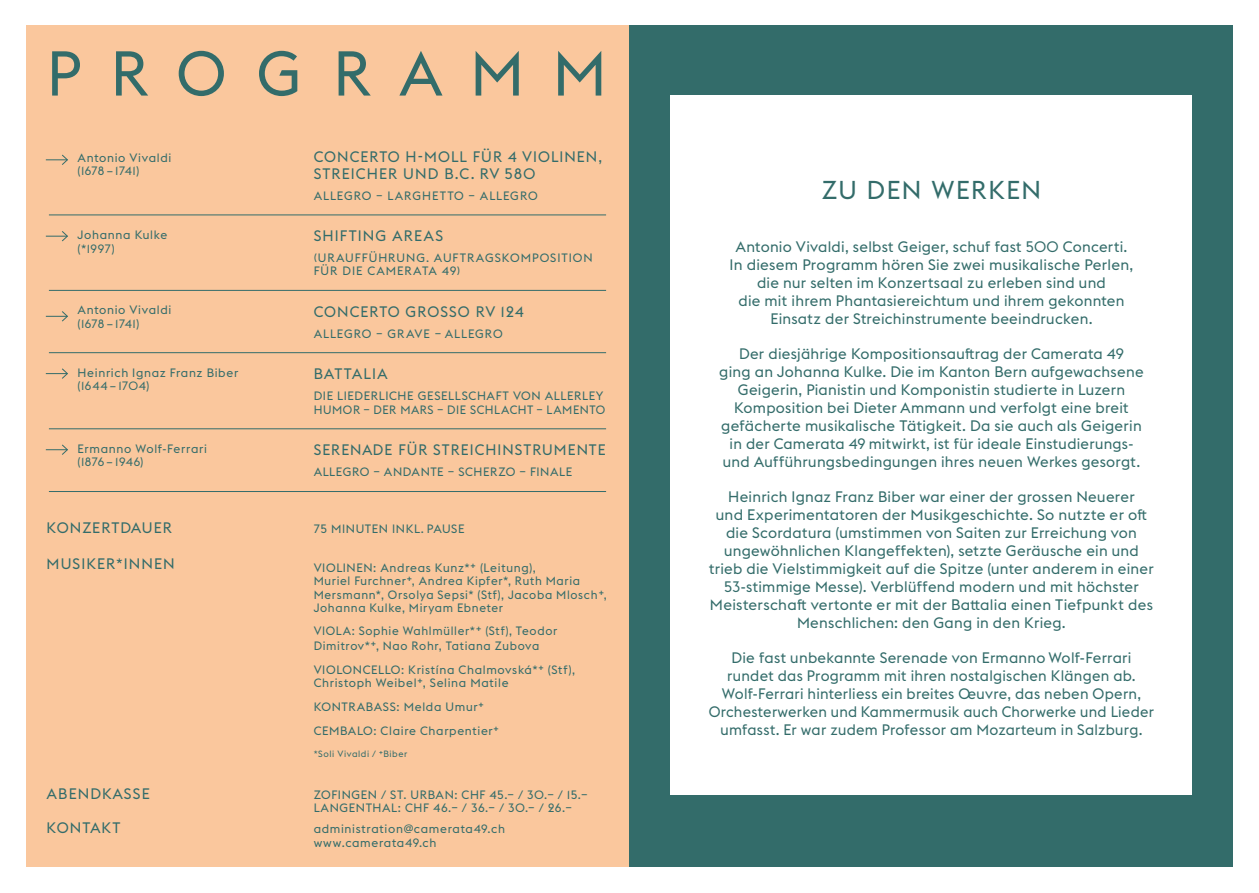
<style>
.page{position:relative;width:1259px;height:893px;background:#fff}
.page>*{position:absolute;margin:0;border:0;box-sizing:border-box;transform-origin:0 0}
.t1{font:62.25px "Euclid Flex";letter-spacing:.46em;color:#336c6a}
.t2{font:25.5px "Euclid Flex";letter-spacing:.05em;color:#336c6a}
.t3{font:15px/18px "Euclid Flex";letter-spacing:.015em;color:#336c6a;text-align:center}
.t4{font:15px/16.5px "Euclid Flex";letter-spacing:.065em;color:#336c6a}
.t5{font:15px "Euclid Flex";letter-spacing:.07em;color:#336c6a}
.t6{font:15px "Euclid Flex";letter-spacing:.06em;color:#336c6a}
.t7{font:15px "Euclid Flex";letter-spacing:.055em;color:#336c6a}
.t8{font:12px/13.5px "Euclid Flex";letter-spacing:.055em;color:#336c6a}
.t9{font:12px/13.5px "Euclid Flex";letter-spacing:.08em;color:#336c6a}
.t10{font:12px "Euclid Flex";letter-spacing:.075em;color:#336c6a}
.t11{font:9px "Euclid Flex";letter-spacing:.065em;color:#336c6a}
.s1{font-size:16.5px}
.s2{font-size:12px}
</style>
<div class="page">
<div style="left:26px;top:25px;width:603px;height:842px;background:#fac79d"></div>
<hr style="left:49px;top:215px;width:557px;height:1px;background:#336c6a">
<hr style="left:49px;top:290px;width:557px;height:1px;background:#336c6a">
<hr style="left:49px;top:491px;width:557px;height:1px;background:#336c6a">
<svg style="left:46px;top:154px;width:22px;height:11px"></svg>
<svg style="left:46px;top:231px;width:22px;height:11px"></svg>
<svg style="left:46px;top:311px;width:22px;height:11px"></svg>
<svg style="left:46px;top:368px;width:22px;height:11px"></svg>
<div style="left:629px;top:25px;width:604px;height:842px;background:#336c6a"></div>
<div style="left:670px;top:96px;width:522px;height:699px;background:#fff"></div>
<hr style="left:49px;top:352px;width:557px;height:1px;background:#336c6a">
<hr style="left:49px;top:428px;width:557px;height:1px;background:#336c6a">
<svg style="left:46px;top:444px;width:22px;height:11px"></svg>
<h1 class="t1" style="left:47px;top:38px;width:561px">PROGRAMM</h1>
<p class="t8" style="left:78px;top:151px;width:95px">Antonio Vivaldi (1678 – 1741)</p>
<p class="t8" style="left:78px;top:228px;width:91px">Johanna Kulke (*1997)</p>
<p class="t8" style="left:78px;top:303px;width:95px">Antonio Vivaldi (1678 – 1741)</p>
<p class="t8" style="left:78px;top:366px;width:162px">Heinrich Ignaz Franz Biber (1644 – 1704)</p>
<p class="t8" style="left:78px;top:442px;width:131px">Ermanno Wolf-Ferrari (1876 – 1946)</p>
<p class="t4" style="left:314px;top:149px;width:290px">CONCERTO H-MOLL FÜR 4 VIOLINEN,<br>STREICHER UND B.C. RV 580</p>
<p class="t10" style="left:314px;top:189px;width:226px">ALLEGRO – LARGHETTO – ALLEGRO</p>
<p class="t5" style="left:314px;top:227px;width:131px">SHIFTING AREAS</p>
<p class="t9" style="left:314px;top:251px;width:280px">(URAUFFÜHRUNG. AUFTRAGSKOMPOSITION<br>FÜR DIE CAMERATA 49)</p>
<p class="t6" style="left:314px;top:303px;width:212px">CONCERTO GROSSO RV 124</p>
<p class="t10" style="left:314px;top:326px;width:190px">ALLEGRO – GRAVE – ALLEGRO</p>
<p class="t4" style="left:314px;top:366px;width:76px">BATTALIA</p>
<p class="t8" style="left:314px;top:389px;width:293px">DIE LIEDERLICHE GESELLSCHAFT VON ALLERLEY<br>HUMOR – DER MARS – DIE SCHLACHT – LAMENTO</p>
<p class="t4" style="left:314px;top:442px;width:294px">SERENADE FÜR STREICHINSTRUMENTE</p>
<p class="t8" style="left:314px;top:465px;width:260px">ALLEGRO – ANDANTE – SCHERZO – FINALE</p>
<p class="t6" style="left:47px;top:519px;width:127px">KONZERTDAUER</p>
<p class="t8" style="left:314px;top:522px;width:152px">75 MINUTEN INKL. PAUSE</p>
<p class="t8" style="left:314px;top:561px;width:295px">VIOLINEN: Andreas Kunz*<span class="s1">+</span> (Leitung),<br>Muriel Furchner<span class="s1">+</span>, Andrea Kipfer*, Ruth Maria Mersmann*, Orsolya Sepsi* (Stf), Jacoba Mlosch<span class="s1">+</span>, Johanna Kulke, Miryam Ebneter</p>
<p class="t8" style="left:314px;top:623px;width:245px;line-height:15px">VIOLA: Sophie Wahlmüller*<span class="s1">+</span> (Stf), Teodor<br>Dimitrov*<span class="s1">+</span>, Nao Rohr, Tatiana Zubova</p>
<p class="t8" style="left:314px;top:663px;width:263px">VIOLONCELLO: Kristína Chalmovská*<span class="s1">+</span> (Stf),<br>Christoph Weibel<span class="s1">+</span>, Selina Matile</p>
<p class="t8" style="left:314px;top:695px;width:187px;line-height:24px">KONTRABASS: Melda Umur<span class="s1">+<br></span>CEMBALO: Claire Charpentier<span class="s1">+</span></p>
<p class="t11" style="left:314px;top:749px;width:95px">*Soli Vivaldi / <span class="s2">+</span>Biber</p>
<p class="t5" style="left:47px;top:555px;width:130px">MUSIKER*INNEN</p>
<p class="t5" style="left:47px;top:785px;width:105px">ABENDKASSE</p>
<p class="t7" style="left:47px;top:819px;width:75px">KONTAKT</p>
<p class="t8" style="left:314px;top:788px;width:275px">ZOFINGEN / ST. URBAN: CHF 45.– / 30.– / 15.–<br>LANGENTHAL: CHF 46.– / 36.– / 30.– / 26.–</p>
<p class="t8" style="left:314px;top:822px;width:193px">administration@camerata49.ch www.camerata49.ch</p>
<h2 class="t2" style="left:822px;top:175px;width:221px">ZU DEN WERKEN</h2>
<p class="t3" style="left:729px;top:237px;width:405px">Antonio Vivaldi, selbst Geiger, schuf fast 500 Concerti.<br>In diesem Programm hören Sie zwei musikalische Perlen, die nur selten im Konzertsaal zu erleben sind und<br>die mit ihrem Phantasiereichtum und ihrem gekonnten Einsatz der Streichinstrumente beeindrucken.</p>
<p class="t3" style="left:719px;top:345px;width:426px">Der diesjährige Kompositionsauftrag der Camerata 49<br>ging an Johanna Kulke. Die im Kanton Bern aufgewachsene Geigerin, Pianistin und Komponistin studierte in Luzern Komposition bei Dieter Ammann und verfolgt eine breit gefächerte musikalische Tätigkeit. Da sie auch als Geigerin in der Camerata 49 mitwirkt, ist für ideale Einstudierungs&shy;und Aufführungsbedingungen ihres neuen Werkes gesorgt.</p>
<p class="t3" style="left:709px;top:488px;width:446px">Heinrich Ignaz Franz Biber war einer der grossen Neuerer<br>und Experimentatoren der Musikgeschichte. So nutzte er oft die Scordatura (umstimmen von Saiten zur Erreichung von ungewöhnlichen Klangeffekten), setzte Geräusche ein und trieb die Vielstimmigkeit auf die Spitze (unter anderem in einer 53-stimmige Messe). Verblüffend modern und mit höchster Meisterschaft vertonte er mit der Battalia einen Tiefpunkt des Menschlichen: den Gang in den Krieg.</p>
<p class="t3" style="left:709px;top:649px;width:447px">Die fast unbekannte Serenade von Ermanno Wolf-Ferrari rundet das Programm mit ihren nostalgischen Klängen ab.<br>Wolf-Ferrari hinterliess ein breites Oeuvre, das neben Opern, Orchesterwerken und Kammermusik auch Chorwerke und Lieder umfasst. Er war zudem Professor am Mozarteum in Salzburg.</p>
</div>
